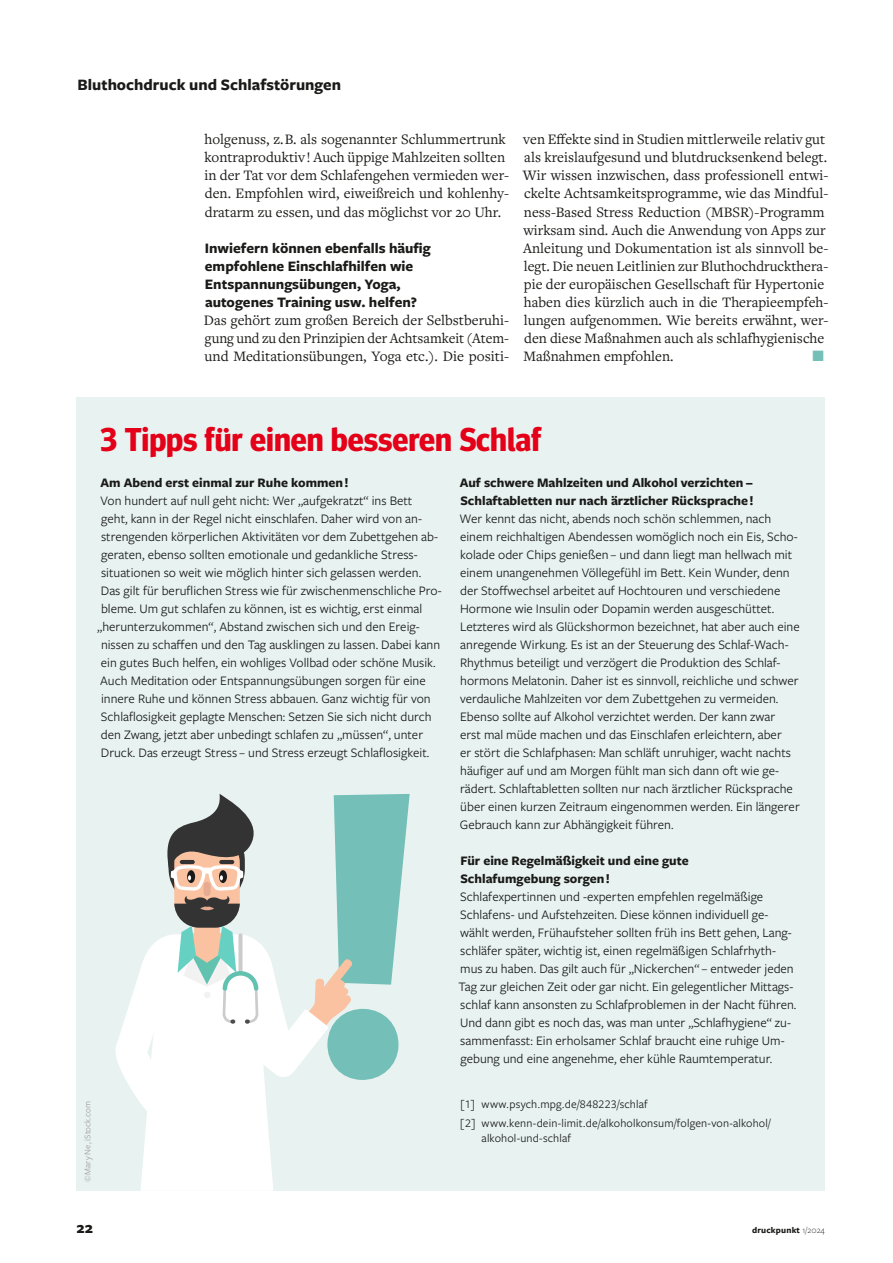
<style>
.page{position:relative;width:893px;height:1263px;background:#fff}
.page>*{position:absolute;margin:0;border:0;box-sizing:border-box;transform-origin:0 0}
.t1{font:700 33px "Meta Headline Pro";color:#e30018}
.t2{font:700 16.5px "Freight Sans Pro";color:#1a1a18}
.t3{font:15px/18px "Freight Text Pro";color:#1a1a18}
.t4{font:700 15px/18px "Freight Sans Pro";color:#1a1a18}
.t5{font:15px "Zapf Dingbats ITC";color:#74bfb7}
.t6{font:13.5px/18px "Freight Sans Pro";color:#1a1a18}
.t7{font:700 13.5px/18px "Freight Sans Pro";color:#1a1a18}
.t8{font:12px/19.2px "Freight Sans Pro";letter-spacing:.01em;color:#1a1a18}
.t9{font:9px "Freight Sans Pro";color:#9c9d9d}
.t10{font:700 9px "Freight Sans Pro";letter-spacing:.02em;color:#1a1a18}
.s1{font-weight:300}
</style>
<div class="page">
<div style="left:77px;top:397px;width:748px;height:794px;background:#e8f3f1"></div>
<svg style="left:116px;top:793px;width:294px;height:398px"></svg>
<p class="t2" style="left:78px;top:73px;width:265px">Bluthochdruck und Schlafstörungen</p>
<p class="t3" style="left:204px;top:130px;width:306px">holgenuss, z. B. als sogenannter Schlummertrunk kontraproduktiv! Auch üppige Mahlzeiten sollten in der Tat vor dem Schlafengehen vermieden wer&shy;den. Empfohlen wird, eiweißreich und kohlenhy&shy;dratarm zu essen, und das möglichst vor 20 Uhr.</p>
<p class="t4" style="left:205px;top:238px;width:227px">Inwiefern können ebenfalls häufig empfohlene Einschlafhilfen wie<br>Entspannungsübungen, Yoga, autogenes Training usw. helfen?</p>
<p class="t3" style="left:204px;top:310px;width:307px;text-align:justify">Das gehört zum großen Bereich der Selbstberuhi&shy;gung und zu den Prinzipien der Achtsamkeit (Atem&shy;und Meditationsübungen, Yoga etc.). Die positi-</p>
<p class="t3" style="left:523px;top:130px;width:307px">ven Effekte sind in Studien mittlerweile relativ gut als kreislaufgesund und blutdrucksenkend belegt.<br>Wir wissen inzwischen, dass professionell entwi&shy;ckelte Achtsamkeitsprogramme, wie das Mindful&shy;ness-Based Stress Reduction (MBSR)-Programm wirksam sind. Auch die Anwendung von Apps zur Anleitung und Dokumentation ist als sinnvoll be&shy;legt. Die neuen Leitlinien zur Bluthochdruckthera&shy;pie der europäischen Gesellschaft für Hypertonie haben dies kürzlich auch in die Therapieempfeh&shy;lungen aufgenommen. Wie bereits erwähnt, wer&shy;den diese Maßnahmen auch als schlafhygienische Maßnahmen empfohlen.</p>
<p class="t5" style="left:813px;top:349px;width:13px">■</p>
<h1 class="t1" style="left:101px;top:413px;width:442px">3 Tipps für einen besseren Schlaf</h1>
<p class="t7" style="left:101px;top:473px;width:250px">Am Abend erst einmal zur Ruhe kommen!</p>
<p class="t6" style="left:97px;top:491px;width:346px">Von hundert auf null geht nicht: Wer „aufgekratzt“ ins Bett<br>geht, kann in der Regel nicht einschlafen. Daher wird von an&shy;strengenden körperlichen Aktivitäten vor dem Zubettgehen ab&shy;geraten, ebenso sollten emotionale und gedankliche Stress&shy;situationen so weit wie möglich hinter sich gelassen werden.<br>Das gilt für beruflichen Stress wie für zwischenmenschliche Pro&shy;bleme. Um gut schlafen zu können, ist es wichtig, erst einmal „herunterzukommen“, Abstand zwischen sich und den Ereig&shy;nissen zu schaffen und den Tag ausklingen zu lassen. Dabei kann ein gutes Buch helfen, ein wohliges Vollbad oder schöne Musik.<br>Auch Meditation oder Entspannungsübungen sorgen für eine innere Ruhe und können Stress abbauen. Ganz wichtig für von Schlaflosigkeit geplagte Menschen: Setzen Sie sich nicht durch den Zwang, jetzt aber unbedingt schlafen zu „müssen“, unter Druck. Das erzeugt Stress – und Stress erzeugt Schlaflosigkeit.</p>
<p class="t7" style="left:460px;top:473px;width:295px">Auf schwere Mahlzeiten und Alkohol verzichten –<br>Schlaftabletten nur nach ärztlicher Rücksprache!</p>
<p class="t6" style="left:460px;top:509px;width:342px">Wer kennt das nicht, abends noch schön schlemmen, nach einem reichhaltigen Abendessen womöglich noch ein Eis, Scho&shy;kolade oder Chips genießen – und dann liegt man hellwach mit einem unangenehmen Völlegefühl im Bett. Kein Wunder, denn der Stoffwechsel arbeitet auf Hochtouren und verschiedene Hormone wie Insulin oder Dopamin werden ausgeschüttet.<br>Letzteres wird als Glückshormon bezeichnet, hat aber auch eine anregende Wirkung. Es ist an der Steuerung des Schlaf-Wach-Rhythmus beteiligt und verzögert die Produktion des Schlaf&shy;hormons Melatonin. Daher ist es sinnvoll, reichliche und schwer verdauliche Mahlzeiten vor dem Zubettgehen zu vermeiden.<br>Ebenso sollte auf Alkohol verzichtet werden. Der kann zwar<br>erst mal müde machen und das Einschlafen erleichtern, aber<br>er stört die Schlafphasen: Man schläft unruhiger, wacht nachts häufiger auf und am Morgen fühlt man sich dann oft wie ge&shy;rädert. Schlaftabletten sollten nur nach ärztlicher Rücksprache über einen kurzen Zeitraum eingenommen werden. Ein längerer Gebrauch kann zur Abhängigkeit führen.</p>
<p class="t7" style="left:460px;top:851px;width:230px">Für eine Regelmäßigkeit und eine gute<br>Schlafumgebung sorgen!</p>
<p class="t6" style="left:459px;top:887px;width:339px">Schlafexpertinnen und -experten empfehlen regelmäßige Schlafens- und Aufstehzeiten. Diese können individuell ge&shy;wählt werden, Frühaufsteher sollten früh ins Bett gehen, Lang&shy;schläfer später, wichtig ist, einen regelmäßigen Schlafrhyth&shy;mus zu haben. Das gilt auch für „Nickerchen“ – entweder jeden Tag zur gleichen Zeit oder gar nicht. Ein gelegentlicher Mittags&shy;schlaf kann ansonsten zu Schlafproblemen in der Nacht führen.<br>Und dann gibt es noch das, was man unter „Schlafhygiene“ zu&shy;sammenfasst: Ein erholsamer Schlaf braucht eine ruhige Um&shy;gebung und eine angenehme, eher kühle Raumtemperatur.</p>
<p class="t8" style="left:459px;top:1094px;width:313px">[1] www.psych.mpg.de/848223/schlaf<br>[2] www.kenn-dein-limit.de/alkoholkonsum/folgen-von-alkohol/</p>
<p class="t8" style="left:482px;top:1128px;width:91px">alkohol-und-schlaf</p>
<p class="t9" style="left:81px;top:1182px;width:83px;rotate:-90deg">© Mary Ne, iStock.com</p>
<p class="t2" style="left:77px;top:1216px;width:18px">22</p>
<p class="t10" style="left:752px;top:1223px;width:74px">druckpunkt <span class="s1">1/2024</span></p>
</div>
